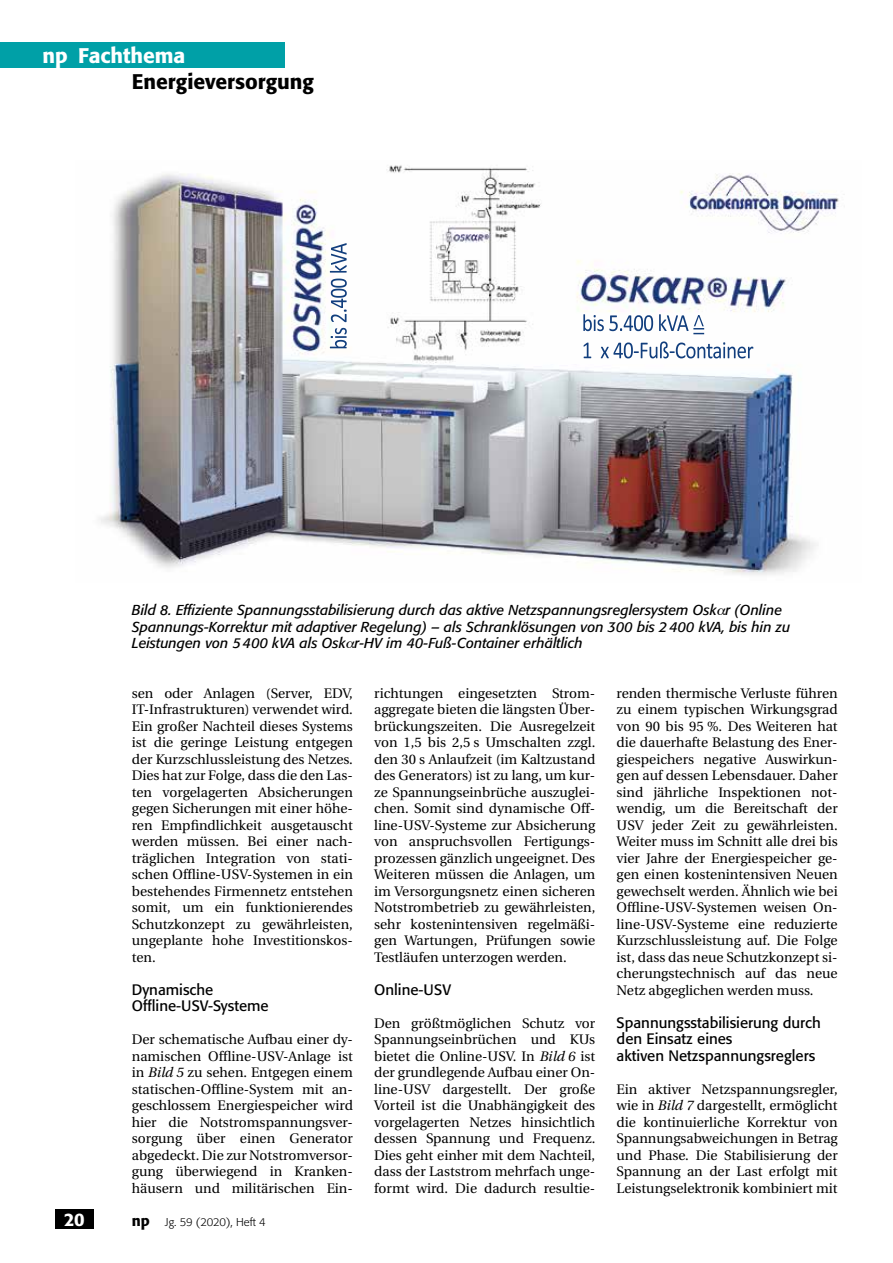
<style>
.page{position:relative;width:893px;height:1263px;background:#fff}
.page>*{position:absolute;margin:0;border:0;box-sizing:border-box;transform-origin:0 0}
.t1{font:500 21px "Formata";color:#000}
.t2{font:500 21px "Formata";letter-spacing:-.005em;color:#fff}
.t3{font:500 18px "Formata";color:#fff}
.t4{font:15px/16.5px "Formata";color:#000}
.t5{font:italic 14.25px/16.5px "Formata";color:#000}
.t6{font:13.8px/16.5px "Utopia";color:#000;text-align:justify}
.t7{font:300 11.25px "Formata";color:#000}
.s1{font-style:italic}
.s2{font-weight:500;font-size:15px}
</style>
<div class="page">
<div style="left:55px;top:1210px;width:39px;height:19px;background:#000"></div>
<div style="left:0;top:43px;width:285px;height:25px;background:#00a0a7"></div>
<img style="left:99px;top:165px;width:740px;height:410px">
<img style="left:330px;top:243px;width:17px;height:45px">
<img style="left:583px;top:314px;width:121px;height:17px">
<img style="left:624px;top:341px;width:101px;height:17px">
<h1 class="t2" style="left:43px;top:43px;width:144px">np Fachthema</h1>
<h1 class="t1" style="left:132px;top:69px;width:184px">Energieversorgung</h1>
<p class="t5" style="left:132px;top:602px;width:660px">Bild 8. Effiziente Spannungsstabilisierung durch das aktive Netzspannungsreglersystem Osk r (Online<br>Spannungs-Korrektur mit adaptiver Regelung) – als Schranklösungen von 300 bis 2400 kVA, bis hin zu<br>Leistungen von 5400 kVA als Osk r-HV im 40-Fuß-Container erhältlich</p>
<p class="t6" style="left:132px;top:685px;width:223px">sen oder Anlagen (Server, EDV, IT-Infrastrukturen) verwendet wird.<br>Ein großer Nachteil dieses Systems ist die geringe Leistung entgegen der Kurzschlussleistung des Netzes.<br>Dies hat zur Folge, dass die den Las&shy;ten vorgelagerten Absicherungen gegen Sicherungen mit einer höhe&shy;ren Empfindlichkeit ausgetauscht werden müssen. Bei einer nach&shy;träglichen Integration von stati&shy;schen Offline-USV-Systemen in ein bestehendes Firmennetz entstehen somit, um ein funktionierendes Schutzkonzept zu gewährleisten, ungeplante hohe Investitionskos&shy;ten.</p>
<p class="t4" style="left:132px;top:981px;width:138px">Dynamische<br>Offline-USV-Systeme</p>
<p class="t6" style="left:132px;top:1031px;width:223px">Der schematische Aufbau einer dy&shy;namischen Offline-USV-Anlage ist in <span class="s1">Bild 5</span> zu sehen. Entgegen einem statischen-Offline-System mit an&shy;geschlossem Energiespeicher wird hier die Notstromspannungsver&shy;sorgung über einen Generator abgedeckt. Die zur Notstromversor&shy;gung überwiegend in Kranken&shy;häusern und militärischen Ein-</p>
<h2 class="t3" style="left:64px;top:1208px;width:22px">20</h2>
<p class="t7" style="left:132px;top:1215px;width:135px"><span class="s2">np</span> Jg. 59 (2020), Heft 4</p>
<p class="t6" style="left:374px;top:685px;width:223px;text-align:left">richtungen eingesetzten Strom&shy;aggregate bieten die längsten Über&shy;brückungszeiten. Die Ausregelzeit von 1,5 bis 2,5 s Umschalten zzgl. den 30 s Anlaufzeit (im Kaltzustand des Generators) ist zu lang, um kur&shy;ze Spannungseinbrüche auszuglei&shy;chen. Somit sind dynamische Off&shy;line-USV-Systeme zur Absicherung von anspruchsvollen Fertigungs&shy;prozessen gänzlich ungeeignet. Des Weiteren müssen die Anlagen, um im Versorgungsnetz einen sicheren Notstrombetrieb zu gewährleisten, sehr kostenintensiven regelmäßi&shy;gen Wartungen, Prüfungen sowie Testläufen unterzogen werden.</p>
<p class="t4" style="left:374px;top:981px;width:78px">Online-USV</p>
<p class="t6" style="left:374px;top:1015px;width:223px">Den größtmöglichen Schutz vor Spannungseinbrüchen und KUs bietet die Online-USV. In <span class="s1">Bild 6</span> ist der grundlegende Aufbau einer On&shy;line-USV dargestellt. Der große Vorteil ist die Unabhängigkeit des vorgelagerten Netzes hinsichtlich dessen Spannung und Frequenz.<br>Dies geht einher mit dem Nachteil, dass der Laststrom mehrfach unge&shy;formt wird. Die dadurch resultie-</p>
<p class="t6" style="left:617px;top:685px;width:223px">renden thermische Verluste führen zu einem typischen Wirkungsgrad von 90 bis 95 %. Des Weiteren hat die dauerhafte Belastung des Ener&shy;giespeichers negative Auswirkun&shy;gen auf dessen Lebensdauer. Daher sind jährliche Inspektionen not&shy;wendig, um die Bereitschaft der USV jeder Zeit zu gewährleisten.<br>Weiter muss im Schnitt alle drei bis vier Jahre der Energiespeicher ge&shy;gen einen kostenintensiven Neuen gewechselt werden. Ähnlich wie bei Offline-USV-Systemen weisen On&shy;line-USV-Systeme eine reduzierte Kurzschlussleistung auf. Die Folge ist, dass das neue Schutzkonzept si&shy;cherungstechnisch auf das neue Netz abgeglichen werden muss.</p>
<p class="t4" style="left:617px;top:1014px;width:206px">Spannungsstabilisierung durch den Einsatz eines<br>aktiven Netzspannungsreglers</p>
<p class="t6" style="left:617px;top:1081px;width:223px">Ein aktiver Netzspannungsregler, wie in <span class="s1">Bild 7</span> dargestellt, ermöglicht die kontinuierliche Korrektur von Spannungsabweichungen in Betrag und Phase. Die Stabilisierung der Spannung an der Last erfolgt mit Leistungselektronik kombiniert mit</p>
</div>
